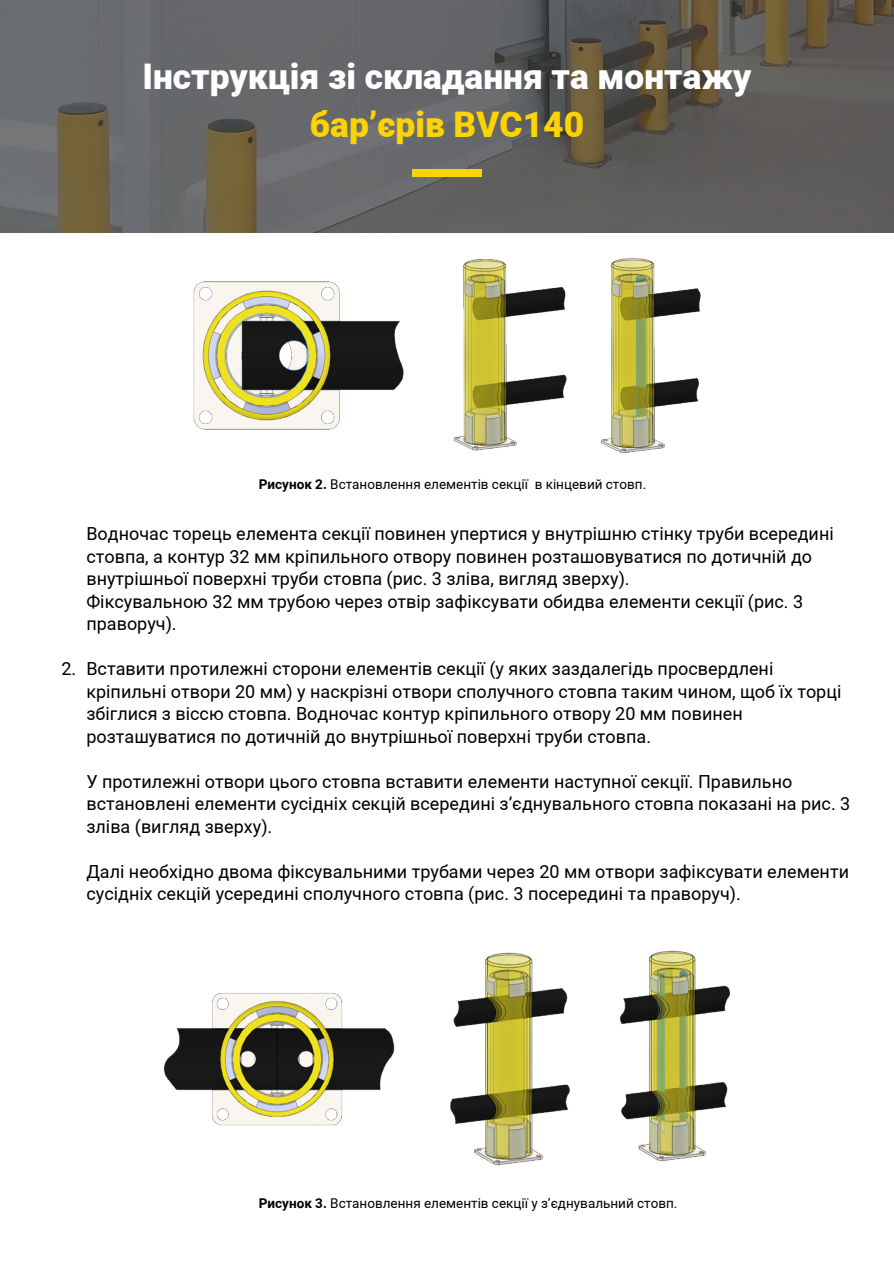
<style>
.page{position:relative;width:894px;height:1264px;background:#fff}
.page>*{position:absolute;margin:0;border:0;box-sizing:border-box;transform-origin:0 0}
.t1{font:900 35.25px "Araboto";color:#fff}
.t2{font:900 35.25px "Araboto";color:#fcd404}
.t3{font:18px/22.5px "Araboto";color:#000}
.t4{font:13.5px "Araboto";color:#000}
.s1{font-weight:700}
</style>
<div class="page">
<svg style="left:0;top:0;width:893px;height:233px;background:#62615d"></svg>
<div style="left:412px;top:169px;width:69px;height:8px;background:#fcd404"></div>
<img style="left:193px;top:281px;width:211px;height:149px">
<img style="left:453px;top:259px;width:114px;height:192px">
<img style="left:601px;top:258px;width:100px;height:195px">
<img style="left:163px;top:993px;width:232px;height:132px">
<img style="left:450px;top:952px;width:119px;height:214px">
<img style="left:620px;top:950px;width:111px;height:212px">
<h1 class="t1" style="left:142px;top:52px;width:610px">Інструкція зі складання та монтажу</h1>
<h1 class="t2" style="left:310px;top:99px;width:276px">бар’єрів BVC140</h1>
<p class="t4" style="left:259px;top:474px;width:389px"><span class="s1">Рисунок 2.</span> Встановлення елементів секції в кінцевий стовп.</p>
<p class="t3" style="left:61px;top:658px;width:16px">2.</p>
<p class="t3" style="left:86px;top:523px;width:748px">Водночас торець елемента секції повинен упертися у внутрішню стінку труби всередині стовпа, а контур 32 мм кріпильного отвору повинен розташовуватися по дотичній до внутрішньої поверхні труби стовпа (рис. 3 зліва, вигляд зверху).<br>Фіксувальною 32 мм трубою через отвір зафіксувати обидва елементи секції (рис. 3 праворуч).</p>
<p class="t3" style="left:86px;top:658px;width:756px">Вставити протилежні сторони елементів секції (у яких заздалегідь просвердлені кріпильні отвори 20 мм) у наскрізні отвори сполучного стовпа таким чином, щоб їх торці збіглися з віссю стовпа. Водночас контур кріпильного отвору 20 мм повинен розташуватися по дотичній до внутрішньої поверхні труби стовпа.</p>
<p class="t3" style="left:86px;top:770px;width:765px">У протилежні отвори цього стовпа вставити елементи наступної секції. Правильно встановлені елементи сусідніх секцій всередині з’єднувального стовпа показані на рис. 3 зліва (вигляд зверху).</p>
<p class="t3" style="left:86px;top:860px;width:763px">Далі необхідно двома фіксувальними трубами через 20 мм отвори зафіксувати елементи сусідніх секцій усередині сполучного стовпа (рис. 3 посередині та праворуч).</p>
<p class="t4" style="left:259px;top:1193px;width:420px"><span class="s1">Рисунок 3.</span> Встановлення елементів секції у з’єднувальний стовп.</p>
</div>
